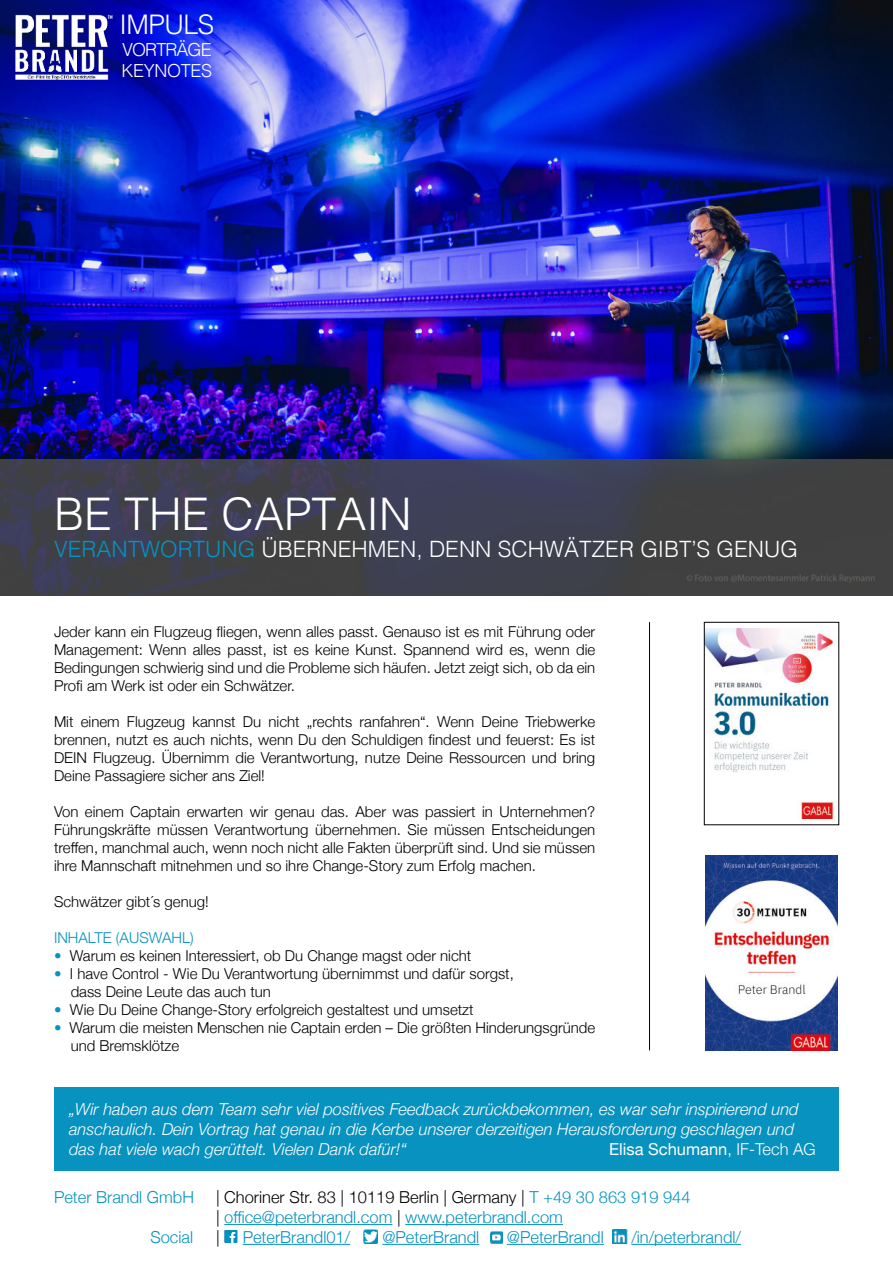
<style>
.page{position:relative;width:893px;height:1263px;background:#fff}
.page>*{position:absolute;margin:0;border:0;box-sizing:border-box;transform-origin:0 0}
.t1{font:300 45px "Helvetica";color:#fff}
.t2{font:300 27px "Helvetica";letter-spacing:-.02em;color:#fff}
.t3{font:300 22.5px "Helvetica";color:#fff}
.t4{font:300 18px/21.6px "Helvetica";letter-spacing:-.035em;color:#fff}
.t5{font:italic 300 16.5px/19.8px "Helvetica Neue";color:#fff}
.t6{font:300 16.5px/19.8px "Helvetica Neue";color:#0792bf}
.t7{font:16.5px "Helvetica Neue";color:#fff}
.t8{font:300 16.5px "Helvetica Neue";color:#000}
.t9{font:300 15px/18px "Helvetica Neue";color:#000;text-align:justify}
.t10{font:300 15px "Helvetica Neue";color:#0792bf}
.s1{color:#0792bf}
.s2{font-weight:300}
.s3{color:#000}
</style>
<div class="page">
<img style="left:0;top:0;width:893px;height:459px">
<svg style="left:0;top:459px;width:893px;height:136px;fill:#3f4048"></svg>
<div style="left:54px;top:1087px;width:785px;height:84px;background:#0792bf"></div>
<img style="left:706px;top:628px;width:131px;height:191px">
<div style="left:704px;top:622px;width:135px;height:203px;border:1px solid #000"></div>
<hr style="left:649px;top:622px;width:1px;height:428px;background:#000">
<img style="left:11px;top:0;width:104px;height:98px">
<hr style="left:224px;top:1224px;width:168px;height:1px;background:#0792bf">
<hr style="left:405px;top:1224px;width:158px;height:1px;background:#0792bf">
<hr style="left:243px;top:1244px;width:107px;height:1px;background:#0792bf">
<hr style="left:382px;top:1244px;width:97px;height:1px;background:#0792bf">
<hr style="left:507px;top:1244px;width:97px;height:1px;background:#0792bf">
<hr style="left:631px;top:1244px;width:110px;height:1px;background:#0792bf">
<svg style="left:490px;top:1231px;width:13px;height:13px"></svg>
<img style="left:364px;top:1230px;width:13px;height:14px">
<svg style="left:225px;top:1230px;width:12px;height:13px"></svg>
<img style="left:612px;top:1230px;width:15px;height:14px">
<img style="left:706px;top:855px;width:131px;height:195px">
<h2 class="t2" style="left:119px;top:10px;width:96px">IMPULS</h2>
<p class="t4" style="left:122px;top:38px;width:92px">VORTRÄGE<br>KEYNOTES</p>
<h1 class="t1" style="left:54px;top:490px;width:359px">BE THE CAPTAIN</h1>
<h3 class="t3" style="left:54px;top:537px;width:745px"><span class="s1">VERANTWORTUNG</span> ÜBERNEHMEN, DENN SCHWÄTZER GIBT’S GENUG</h3>
<p class="t9" style="left:54px;top:621px;width:543px">Jeder kann ein Flugzeug fliegen, wenn alles passt. Genauso ist es mit Führung oder Management: Wenn alles passt, ist es keine Kunst. Spannend wird es, wenn die Bedingungen schwierig sind und die Probleme sich häufen. Jetzt zeigt sich, ob da ein Profi am Werk ist oder ein Schwätzer.</p>
<p class="t9" style="left:54px;top:711px;width:543px">Mit einem Flugzeug kannst Du nicht „rechts ranfahren“. Wenn Deine Triebwerke brennen, nutzt es auch nichts, wenn Du den Schuldigen findest und feuerst: Es ist DEIN Flugzeug. Übernimm die Verantwortung, nutze Deine Ressourcen und bring Deine Passagiere sicher ans Ziel!</p>
<p class="t9" style="left:54px;top:801px;width:543px">Von einem Captain erwarten wir genau das. Aber was passiert in Unternehmen?<br>Führungskräfte müssen Verantwortung übernehmen. Sie müssen Entscheidungen treffen, manchmal auch, wenn noch nicht alle Fakten überprüft sind. Und sie müssen ihre Mannschaft mitnehmen und so ihre Change-Story zum Erfolg machen.</p>
<p class="t9" style="left:54px;top:891px;width:156px">Schwätzer gibt´s genug!</p>
<p class="t10" style="left:54px;top:925px;width:141px">INHALTE (AUSWAHL)</p>
<p class="t9" style="left:54px;top:945px;width:419px"><span class="s1">•</span> Warum es keinen Interessiert, ob Du Change magst oder nicht</p>
<p class="t9" style="left:71px;top:963px;width:445px;text-indent:-17px"><span class="s1">•</span> I have Control - Wie Du Verantwortung übernimmst und dafür sorgst, dass Deine Leute das auch tun</p>
<p class="t9" style="left:54px;top:999px;width:421px"><span class="s1">•</span> Wie Du Deine Change-Story erfolgreich gestaltest und umsetzt</p>
<p class="t9" style="left:71px;top:1017px;width:526px;text-indent:-17px"><span class="s1">•</span> Warum die meisten Menschen nie Captain erden – Die größten Hinderungsgründe und Bremsklötze</p>
<p class="t5" style="left:69px;top:1101px;width:731px">„Wir haben aus dem Team sehr viel positives Feedback zurückbekommen, es war sehr inspirierend und anschaulich. Dein Vortrag hat genau in die Kerbe unserer derzeitigen Herausforderung geschlagen und das hat viele wach gerüttelt. Vielen Dank dafür!“</p>
<p class="t7" style="left:609px;top:1140px;width:208px">Elisa Schumann<span class="s2">, IF-Tech AG</span></p>
<p class="t6" style="left:54px;top:1186px;width:141px">Peter Brandl GmbH</p>
<p class="t6" style="left:216px;top:1186px;width:476px"><span class="s3">| Choriner Str. 83 | 10119 Berlin | Germany |</span> T +49 30 863 919 944 <span class="s3">|</span> office@peterbrandl.com <span class="s3">|</span> www.peterbrandl.com</p>
<p class="t6" style="left:150px;top:1226px;width:44px">Social</p>
<p class="t8" style="left:216px;top:1230px;width:5px">|</p>
<p class="t6" style="left:243px;top:1226px;width:109px">PeterBrandl01/</p>
<p class="t6" style="left:382px;top:1226px;width:98px">@PeterBrandl</p>
<p class="t6" style="left:507px;top:1226px;width:98px">@PeterBrandl</p>
<p class="t6" style="left:631px;top:1226px;width:111px">/in/peterbrandl/</p>
</div>
